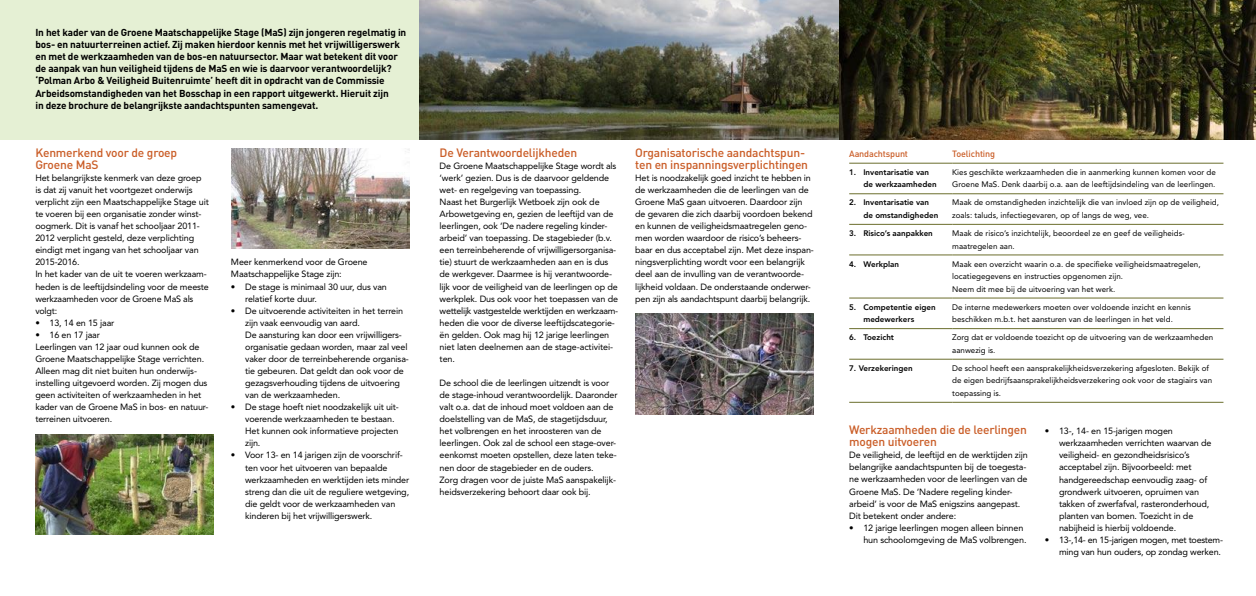
<style>
.page{position:relative;width:1256px;height:596px;background:#fff}
.page>*{position:absolute;margin:0;border:0;box-sizing:border-box;transform-origin:0 0}
.t1{font:12px/12px "NAT DIN Medium";letter-spacing:-.015em;color:#ca5d27}
.t2{font:10px/12px "NAT DIN Bold";letter-spacing:-.015em;color:#000}
.t3{font:9px/12.1px "Avenir";letter-spacing:-.015em;color:#000}
.t4{font:9px "NAT DIN Medium";letter-spacing:-.015em;color:#ca5d27}
.t5{font:8px/12.5px "Avenir";color:#000}
.t6{font:800 8px/12.5px "Avenir";color:#000}
</style>
<div class="page">
<hr style="left:849px;top:163px;width:103px;height:1px;background:#6b6e2d">
<hr style="left:952px;top:163px;width:271px;height:1px;background:#6b6e2d">
<hr style="left:849px;top:193px;width:103px;height:1px;background:#6b6e2d">
<hr style="left:952px;top:193px;width:271px;height:1px;background:#6b6e2d">
<hr style="left:849px;top:224px;width:103px;height:1px;background:#6b6e2d">
<hr style="left:952px;top:224px;width:271px;height:1px;background:#6b6e2d">
<hr style="left:849px;top:254px;width:103px;height:1px;background:#6b6e2d">
<hr style="left:952px;top:254px;width:271px;height:1px;background:#6b6e2d">
<hr style="left:849px;top:297px;width:103px;height:1px;background:#6b6e2d">
<hr style="left:952px;top:297px;width:271px;height:1px;background:#6b6e2d">
<hr style="left:849px;top:328px;width:103px;height:1px;background:#6b6e2d">
<hr style="left:952px;top:328px;width:271px;height:1px;background:#6b6e2d">
<hr style="left:849px;top:359px;width:103px;height:1px;background:#6b6e2d">
<hr style="left:952px;top:359px;width:271px;height:1px;background:#6b6e2d">
<hr style="left:849px;top:402px;width:103px;height:1px;background:#6b6e2d">
<hr style="left:952px;top:402px;width:271px;height:1px;background:#6b6e2d">
<div style="left:0;top:0;width:420px;height:140px;background:#e5f0d4"></div>
<img style="left:420px;top:0;width:836px;height:140px">
<img style="left:35px;top:434px;width:179px;height:100px">
<img style="left:635px;top:314px;width:179px;height:100px">
<img style="left:231px;top:148px;width:179px;height:100px">
<p class="t2" style="left:35px;top:26px;width:372px">In het kader van de Groene Maatschappelijke Stage (MaS) zijn jongeren regelmatig in bos- en natuurterreinen actief. Zij maken hierdoor kennis met het vrijwilligerswerk en met de werkzaamheden van de bos-en natuursector. Maar wat betekent dit voor de aanpak van hun veiligheid tijdens de MaS en wie is daarvoor verantwoordelijk? ‘Polman Arbo &amp; Veiligheid Buitenruimte’ heeft dit in opdracht van de Commissie Arbeidsomstandigheden van het Bosschap in een rapport uitgewerkt. Hieruit zijn<br>in deze brochure de belangrijkste aandachtspunten samengevat.</p>
<h1 class="t1" style="left:35px;top:146px;width:143px">Kenmerkend voor de groep<br>Groene MaS</h1>
<p class="t3" style="left:35px;top:172px;width:175px">Het belangrijkste kenmerk van deze groep is dat zij vanuit het voortgezet onderwijs verplicht zijn een Maatschappelijke Stage uit te voeren bij een organisatie zonder winst&shy;oogmerk. Dit is vanaf het schooljaar 2011- 2012 verplicht gesteld, deze verplichting eindigt met ingang van het schooljaar van 2015-2016.<br>In het kader van de uit te voeren werkzaam&shy;heden is de leeftijdsindeling voor de meeste werkzaamheden voor de Groene MaS als volgt:</p>
<p class="t3" style="left:35px;top:316px;width:81px">• 13, 14 en 15 jaar</p>
<p class="t3" style="left:35px;top:328px;width:174px">• 16 en 17 jaar<br>Leerlingen van 12 jaar oud kunnen ook de Groene Maatschappelijke Stage verrichten.<br>Alleen mag dit niet buiten hun onderwijs&shy;instelling uitgevoerd worden. Zij mogen dus geen activiteiten of werkzaamheden in het kader van de Groene MaS in bos- en natuur&shy;terreinen uitvoeren.</p>
<p class="t3" style="left:231px;top:256px;width:138px">Meer kenmerkend voor de Groene<br>Maatschappelijke Stage zijn:</p>
<p class="t3" style="left:245px;top:280px;width:143px;text-indent:-14px">• De stage is minimaal 30 uur, dus van relatief korte duur.</p>
<p class="t3" style="left:245px;top:304px;width:164px;text-indent:-14px">• De uitvoerende activiteiten in het terrein zijn vaak eenvoudig van aard.<br>De aansturing kan door een vrijwilligers&shy;organisatie gedaan worden, maar zal veel vaker door de terreinbeherende organisa&shy;tie gebeuren. Dat geldt dan ook voor de gezagsverhouding tijdens de uitvoering van de werkzaamheden.</p>
<p class="t3" style="left:245px;top:401px;width:155px;text-indent:-14px">• De stage hoeft niet noodzakelijk uit uit&shy;voerende werkzaamheden te bestaan.<br>Het kunnen ook informatieve projecten zijn.</p>
<p class="t3" style="left:245px;top:449px;width:166px;text-indent:-14px">• Voor 13- en 14 jarigen zijn de voorschrif&shy;ten voor het uitvoeren van bepaalde werkzaamheden en werktijden iets minder streng dan die uit de reguliere wetgeving, die geldt voor de werkzaamheden van kinderen bij het vrijwilligerswerk.</p>
<h1 class="t1" style="left:440px;top:146px;width:139px">De Verantwoordelijkheden</h1>
<p class="t3" style="left:440px;top:160px;width:180px">De Groene Maatschappelijke Stage wordt als ‘werk’ gezien. Dus is de daarvoor geldende wet- en regelgeving van toepassing.<br>Naast het Burgerlijk Wetboek zijn ook de Arbowetgeving en, gezien de leeftijd van de leerlingen, ook ‘De nadere regeling kinder&shy;arbeid’ van toepassing. De stagebieder (b.v. een terreinbeherende of vrijwilligersorganisa&shy;tie) stuurt de werkzaamheden aan en is dus de werkgever. Daarmee is hij verantwoorde&shy;lijk voor de veiligheid van de leerlingen op de werkplek. Dus ook voor het toepassen van de wettelijk vastgestelde werktijden en werkzaam&shy;heden die voor de diverse leeftijdscategorie&shy;ën gelden. Ook mag hij 12 jarige leerlingen niet laten deelnemen aan de stage-activitei&shy;ten.</p>
<p class="t3" style="left:440px;top:376px;width:179px">De school die de leerlingen uitzendt is voor de stage-inhoud verantwoordelijk. Daaronder valt o.a. dat de inhoud moet voldoen aan de doelstelling van de MaS, de stagetijdsduur, het volbrengen en het inroosteren van de leerlingen. Ook zal de school een stage-over&shy;eenkomst moeten opstellen, deze laten teke&shy;nen door de stagebieder en de ouders.<br>Zorg dragen voor de juiste MaS aanspakelijk&shy;heidsverzekering behoort daar ook bij.</p>
<h1 class="t1" style="left:635px;top:146px;width:174px">Organisatorische aandachtspun&shy;ten en inspanningsverplichtingen</h1>
<p class="t3" style="left:635px;top:172px;width:179px">Het is noodzakelijk goed inzicht te hebben in de werkzaamheden die de leerlingen van de Groene MaS gaan uitvoeren. Daardoor zijn de gevaren die zich daarbij voordoen bekend en kunnen de veiligheidsmaatregelen geno&shy;men worden waardoor de risico’s beheers&shy;baar en dus acceptabel zijn. Met deze inspan&shy;ningsverplichting wordt voor een belangrijk deel aan de invulling van de verantwoorde&shy;lijkheid voldaan. De onderstaande onderwer&shy;pen zijn als aandachtspunt daarbij belangrijk.</p>
<p class="t4" style="left:849px;top:148px;width:60px">Aandachtspunt</p>
<p class="t4" style="left:952px;top:148px;width:44px">Toelichting</p>
<p class="t6" style="left:863px;top:166px;width:75px;text-indent:-14px">1. Inventarisatie van de werkzaamheden</p>
<p class="t5" style="left:952px;top:166px;width:265px">Kies geschikte werkzaamheden die in aanmerking kunnen komen voor de<br>Groene MaS. Denk daarbij o.a. aan de leeftijdsindeling van de leerlingen.</p>
<p class="t6" style="left:863px;top:196px;width:76px;text-indent:-14px">2. Inventarisatie van de omstandigheden</p>
<p class="t5" style="left:952px;top:196px;width:268px">Maak de omstandigheden inzichtelijk die van invloed zijn op de veiligheid, zoals: taluds, infectiegevaren, op of langs de weg, vee.</p>
<p class="t6" style="left:849px;top:227px;width:85px">3. Risico’s aanpakken</p>
<p class="t5" style="left:952px;top:227px;width:233px">Maak de risico’s inzichtelijk, beoordeel ze en geef de veiligheids&shy;maatregelen aan.</p>
<p class="t6" style="left:849px;top:257px;width:51px">4. Werkplan</p>
<p class="t5" style="left:952px;top:257px;width:250px">Maak een overzicht waarin o.a. de specifieke veiligheidsmaatregelen, locatiegegevens en instructies opgenomen zijn.<br>Neem dit mee bij de uitvoering van het werk.</p>
<p class="t6" style="left:863px;top:300px;width:74px;text-indent:-14px">5. Competentie eigen medewerkers</p>
<p class="t5" style="left:952px;top:300px;width:240px">De interne medewerkers moeten over voldoende inzicht en kennis beschikken m.b.t. het aansturen van de leerlingen in het veld.</p>
<p class="t6" style="left:849px;top:331px;width:46px">6. Toezicht</p>
<p class="t5" style="left:952px;top:331px;width:262px">Zorg dat er voldoende toezicht op de uitvoering van de werkzaamheden aanwezig is.</p>
<p class="t6" style="left:849px;top:361px;width:65px">7. Verzekeringen</p>
<p class="t5" style="left:952px;top:361px;width:261px">De school heeft een aansprakelijkheidsverzekering afgesloten. Bekijk of de eigen bedrijfsaansprakelijkheidsverzekering ook voor de stagiairs van toepassing is.</p>
<h1 class="t1" style="left:849px;top:423px;width:179px">Werkzaamheden die de leerlingen mogen uitvoeren</h1>
<p class="t3" style="left:849px;top:449px;width:180px">De veiligheid, de leeftijd en de werktijden zijn belangrijke aandachtspunten bij de toegesta&shy;ne werkzaamheden voor de leerlingen van de Groene MaS. De ‘Nadere regeling kinder&shy;arbeid’ is voor de MaS enigszins aangepast.<br>Dit betekent onder andere:</p>
<p class="t3" style="left:863px;top:521px;width:165px;text-indent:-14px">• 12 jarige leerlingen mogen alleen binnen hun schoolomgeving de MaS volbrengen.</p>
<p class="t3" style="left:1059px;top:425px;width:154px;text-indent:-14px">• 13-, 14- en 15-jarigen mogen werkzaamheden verrichten waarvan de veiligheid- en gezondheidsrisico’s acceptabel zijn. Bijvoorbeeld: met handgereedschap eenvoudig zaag- of grondwerk uitvoeren, opruimen van takken of zwerfafval, rasteronderhoud, planten van bomen. Toezicht in de nabijheid is hierbij voldoende.</p>
<p class="t3" style="left:1045px;top:533px;width:178px;text-align:right">• 13-,14- en 15-jarigen mogen, met toestem-- ming van hun ouders, op zondag werken.</p>
</div>
